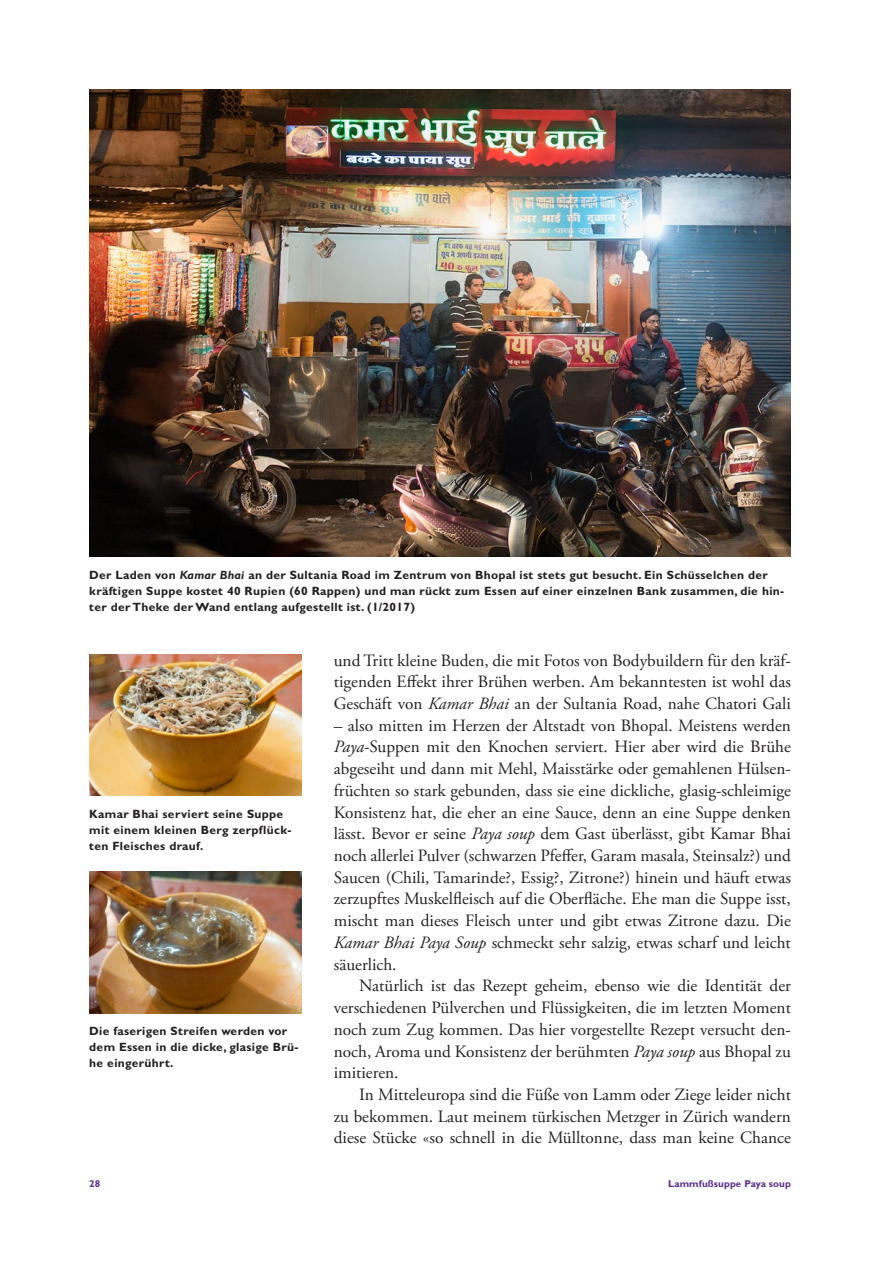
<style>
.page{position:relative;width:893px;height:1263px;background:#fff}
.page>*{position:absolute;margin:0;border:0;box-sizing:border-box;transform-origin:0 0}
.Lauftext_mit_Einzug{font:17.25px/21.8px "Adobe Garamond Pro";color:#231f20;text-align:justify}
.Bildlegende_-_8_Bold{font:700 12px/16.4px "Gill Sans MT Pro";letter-spacing:.025em;color:#231f20}
.t1{font:700 9.9px "Gill Sans MT Pro";letter-spacing:.01em;color:#5c2c86}
.s1{font-style:italic}
</style>
<div class="page">
<img style="left:89px;top:89px;width:702px;height:468px">
<img style="left:89px;top:654px;width:213px;height:142px">
<img style="left:89px;top:871px;width:213px;height:142px">
<p class="Bildlegende_-_8_Bold" style="left:89px;top:566px;width:696px">Der Laden von <span class="s1">Kamar Bhai</span> an der Sultania Road im Zentrum von Bhopal ist stets gut besucht. Ein Schüsselchen der kräftigen Suppe kostet 40 Rupien (60 Rappen) und man rückt zum Essen auf einer einzelnen Bank zusammen, die hin&shy;ter der Theke der Wand entlang aufgestellt ist. (1/2017)</p>
<p class="Bildlegende_-_8_Bold" style="left:89px;top:805px;width:204px">Kamar Bhai serviert seine Suppe mit einem kleinen Berg zerpflück&shy;ten Fleisches drauf.</p>
<p class="Bildlegende_-_8_Bold" style="left:89px;top:1022px;width:211px">Die faserigen Streifen werden vor dem Essen in die dicke, glasige Brü&shy;he eingerührt.</p>
<p class="Lauftext_mit_Einzug" style="left:334px;top:650px;width:459px">und Tritt kleine Buden, die mit Fotos von Bodybuildern für den kräf&shy;tigenden Effekt ihrer Brühen werben. Am bekanntesten ist wohl das Geschäft von <span class="s1">Kamar Bhai</span> an der Sultania Road, nahe Chatori Gali</p>
<p class="Lauftext_mit_Einzug" style="left:334px;top:715px;width:459px">– also mitten im Herzen der Altstadt von Bhopal. Meistens werden <span class="s1">Paya</span>-Suppen mit den Knochen serviert. Hier aber wird die Brühe abgeseiht und dann mit Mehl, Maisstärke oder gemahlenen Hülsen&shy;früchten so stark gebunden, dass sie eine dickliche, glasig-schleimige Konsistenz hat, die eher an eine Sauce, denn an eine Suppe denken lässt. Bevor er seine <span class="s1">Paya soup</span> dem Gast überlässt, gibt Kamar Bhai noch allerlei Pulver (schwarzen Pfeffer, Garam masala, Steinsalz?) und Saucen (Chili, Tamarinde?, Essig?, Zitrone?) hinein und häuft etwas zerzupftes Muskelfleisch auf die Oberfläche. Ehe man die Suppe isst, mischt man dieses Fleisch unter und gibt etwas Zitrone dazu. Die <span class="s1">Kamar Bhai Paya Soup</span> schmeckt sehr salzig, etwas scharf und leicht säuerlich.</p>
<p class="Lauftext_mit_Einzug" style="left:334px;top:975px;width:459px;text-indent:26px">Natürlich ist das Rezept geheim, ebenso wie die Identität der verschiedenen Pülverchen und Flüssigkeiten, die im letzten Moment noch zum Zug kommen. Das hier vorgestellte Rezept versucht den&shy;noch, Aroma und Konsistenz der berühmten <span class="s1">Paya soup</span> aus Bhopal zu imitieren.</p>
<p class="Lauftext_mit_Einzug" style="left:334px;top:1084px;width:459px;text-indent:26px">In Mitteleuropa sind die Füße von Lamm oder Ziege leider nicht zu bekommen. Laut meinem türkischen Metzger in Zürich wandern diese Stücke «so schnell in die Mülltonne, dass man keine Chance</p>
<p class="t1" style="left:89px;top:1177px;width:13px">28</p>
<p class="t1" style="left:668px;top:1177px;width:124px">Lammfußsuppe Paya soup</p>
</div>
